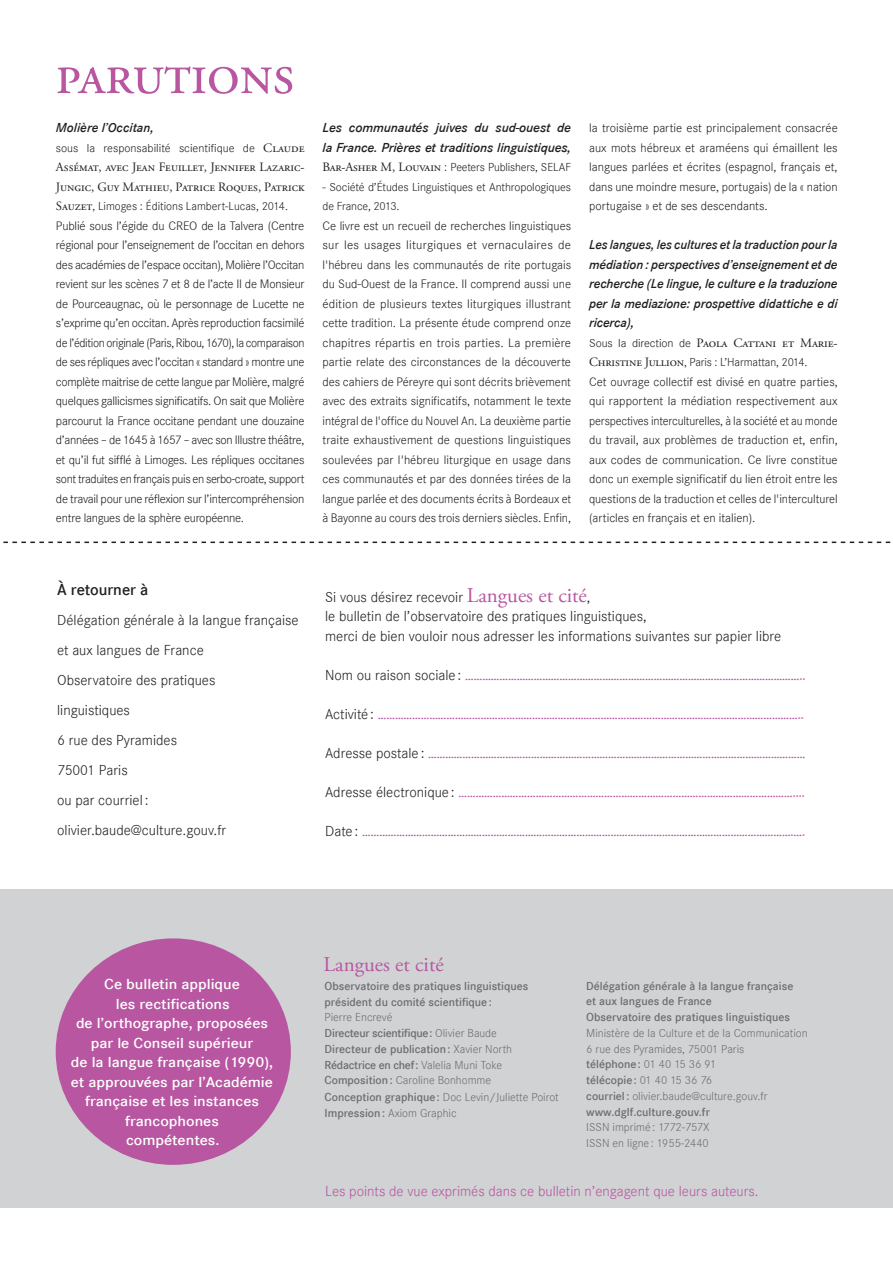
<style>
.page{position:relative;width:893px;height:1263px;background:#fff}
.page>*{position:absolute;margin:0;border:0;box-sizing:border-box;transform-origin:0 0}
.t1{font:58.5px "Adobe Garamond Pro";letter-spacing:-.01em;color:#b856a1}
.t2{font:21px "Adobe Garamond Pro";color:#b856a1}
.t3{font:600 16.5px "Corporate S";color:#231f20}
.t4{font:15px/30px "Corporate S Ligh";color:#231f20}
.t5{font:600 15px/19.5px "Corporate S";color:#fff;text-align:center;scale:1.09 1}
.t6{font:15px "Corporate S Ligh";color:#b856a1}
.t7{font:italic 600 13.5px/19.5px "Corporate S";letter-spacing:-.01em;color:#231f20}
.t8{font:12.75px/19.5px "Corporate S Ligh";letter-spacing:-.005em;color:#231f20;text-align:justify}
.t9{font:12.75px/19.5px "Adobe Garamond Pro";color:#231f20}
.t10{font:700 12px "Corporate S";color:#b856a1}
.t11{font:12px/16px "Corporate S Ligh";color:#6c6d70}
.t12{font:12px/19.5px "Corporate S Ligh";letter-spacing:-.01em;color:#231f20}
.t13{font:600 12px/15.8px "Corporate S";color:#6c6d70}
.t14{font:600 12px/15.8px "Corporate S";letter-spacing:-.02em;color:#6c6d70}
.s1{font-family:"Adobe Garamond Pro";font-size:12.75px}
.s2{font-family:"Corporate S Ligh";font-size:12px}
.s3{font-family:"Adobe Garamond Pro";font-size:21px;color:#b856a1}
.s4{font-family:"Corporate S Ligh";font-weight:400;font-size:15px;color:#231f20}
.s5{font-family:"Corporate S Ligh";font-weight:400}
.s6{font-family:"Corporate S";font-weight:600}
</style>
<div class="page">
<div style="left:0;top:889px;width:893px;height:319px;background:#d1d2d4"></div>
<div style="left:56px;top:938px;width:235px;height:227px;background:#b856a1;border-radius:50%"></div>
<svg style="left:3px;top:542px;width:888px;height:1px"></svg>
<h1 class="t1" style="left:55px;top:39px;width:241px">parutions</h1>
<p class="t7" style="left:56px;top:118px;width:99px">Molière l’Occitan,</p>
<p class="t12" style="left:56px;top:138px;width:250px">sous la responsabilité scientifique de <span class="s1">Claude</span></p>
<p class="t9" style="left:56px;top:158px;width:250px">Assémat, avec Jean Feuillet, Jennifer Lazaric-<br>Jungic, Guy Mathieu, Patrice Roques, Patrick</p>
<p class="t12" style="left:56px;top:196px;width:234px"><span class="s1">Sauzet</span>, Limoges : Éditions Lambert-Lucas, 2014.</p>
<p class="t8" style="left:56px;top:216px;width:250px">Publié sous l’égide du CREO de la Talvera (Centre régional pour l’enseignement de l’occitan en dehors des académies de l’espace occitan), Molière l’Occitan revient sur les scènes 7 et 8 de l’acte II de Monsieur de Pourceaugnac, où le personnage de Lucette ne s’exprime qu’en occitan. Après reproduction facsimilé de l’édition originale (Paris, Ribou, 1670), la comparaison de ses répliques avec l’occitan « standard » montre une complète maitrise de cette langue par Molière, malgré quelques gallicismes significatifs. On sait que Molière parcourut la France occitane pendant une douzaine d’années – de 1645 à 1657 – avec son Illustre théâtre, et qu’il fut sifflé à Limoges. Les répliques occitanes sont traduites en français puis en serbo-croate, support de travail pour une réflexion sur l’intercompréhension entre langues de la sphère européenne.</p>
<p class="t7" style="left:323px;top:118px;width:250px">Les communautés juives du sud-ouest de la France. Prières et traditions linguistiques,</p>
<p class="t12" style="left:323px;top:157px;width:250px"><span class="s1">Bar-Asher M, Louvain</span> : Peeters Publishers, SELAF</p>
<p class="t12" style="left:323px;top:177px;width:250px">- Société d’Études Linguistiques et Anthropologiques de France, 2013.</p>
<p class="t8" style="left:323px;top:216px;width:250px">Ce livre est un recueil de recherches linguistiques sur les usages liturgiques et vernaculaires de l'hébreu dans les communautés de rite portugais du Sud-Ouest de la France. Il comprend aussi une édition de plusieurs textes liturgiques illustrant cette tradition. La présente étude comprend onze chapitres répartis en trois parties. La première partie relate des circonstances de la découverte des cahiers de Péreyre qui sont décrits brièvement avec des extraits significatifs, notamment le texte intégral de l'office du Nouvel An. La deuxième partie traite exhaustivement de questions linguistiques soulevées par l'hébreu liturgique en usage dans ces communautés et par des données tirées de la langue parlée et des documents écrits à Bordeaux et à Bayonne au cours des trois derniers siècles. Enfin,</p>
<p class="t8" style="left:589px;top:118px;width:250px">la troisième partie est principalement consacrée aux mots hébreux et araméens qui émaillent les langues parlées et écrites (espagnol, français et, dans une moindre mesure, portugais) de la « nation portugaise » et de ses descendants.</p>
<p class="t7" style="left:589px;top:235px;width:250px;text-align:justify">Les langues, les cultures et la traduction pour la médiation : perspectives d’enseignement et de recherche (Le lingue, le culture e la traduzione per la mediazione: prospettive didattiche e di ricerca),</p>
<p class="t9" style="left:589px;top:333px;width:250px"><span class="s2">Sous la direction de</span> Paola Cattani et Marie-</p>
<p class="t12" style="left:589px;top:352px;width:220px"><span class="s1">Christine Jullion</span>, Paris : L’Harmattan, 2014.</p>
<p class="t8" style="left:589px;top:372px;width:250px">Cet ouvrage collectif est divisé en quatre parties, qui rapportent la médiation respectivement aux perspectives interculturelles, à la société et au monde du travail, aux problèmes de traduction et, enfin, aux codes de communication. Ce livre constitue donc un exemple significatif du lien étroit entre les questions de la traduction et celles de l'interculturel (articles en français et en italien).</p>
<p class="t3" style="left:57px;top:580px;width:93px">À retourner à</p>
<p class="t4" style="left:57px;top:605px;width:243px">Délégation générale à la langue française et aux langues de France<br>Observatoire des pratiques<br>linguistiques<br>6 rue des Pyramides<br>75001 Paris<br>ou par courriel: olivier.baude@culture.gouv.fr</p>
<p class="t4" style="left:325px;top:587px;width:458px;line-height:19.5px">Si vous désirez recevoir <span class="s3">Langues et cité</span>,<br>le bulletin de lʼobservatoire des pratiques linguistiques,<br>merci de bien vouloir nous adresser les informations suivantes sur papier libre</p>
<p class="t10" style="left:325px;top:669px;width:482px"><span class="s4">Nom ou raison sociale :</span> ………………………………………………………………………………………………………..</p>
<p class="t10" style="left:325px;top:708px;width:480px"><span class="s4">Activité :</span> …………………………………………………………………………………………………………………………………..</p>
<p class="t10" style="left:325px;top:747px;width:482px"><span class="s4">Adresse postale :</span> ……………………………………………………………………………………………………………………</p>
<p class="t10" style="left:325px;top:786px;width:481px"><span class="s4">Adresse électronique :</span> ………………………………………………………………………………………………………....</p>
<p class="t10" style="left:325px;top:825px;width:482px"><span class="s4">Date :</span> …………………………………………………………………………………………………………………………………….….</p>
<p class="t5" style="left:71px;top:975px;width:187px">Ce bulletin applique<br>les rectifications<br>de lʼorthographe, proposées par le Conseil supérieur<br>de la langue française (1990), et approuvées par lʼAcadémie française et les instances francophones<br>compétentes.</p>
<h2 class="t2" style="left:324px;top:951px;width:122px">Langues et cité</h2>
<p class="t13" style="left:325px;top:978px;width:205px">Observatoire des pratiques linguistiques président du comité scientifique:</p>
<p class="t11" style="left:325px;top:1009px;width:69px">Pierre Encrevé</p>
<p class="t14" style="left:325px;top:1025px;width:189px">Directeur scientifique: <span class="s5">Olivier Baude<br></span>Directeur de publication: <span class="s5">Xavier North<br></span>Rédactrice en chef: <span class="s5">Valelia Muni Toke</span></p>
<p class="t11" style="left:325px;top:1072px;width:236px"><span class="s6">Composition:</span> Caroline Bonhomme<br><span class="s6">Conception graphique:</span> Doc Levin/Juliette Poirot<br><span class="s6">Impression:</span> Axiom Graphic</p>
<p class="t13" style="left:586px;top:978px;width:209px">Délégation générale à la langue française et aux langues de France<br>Observatoire des pratiques linguistiques</p>
<p class="t11" style="left:586px;top:1025px;width:223px">Ministère de la Culture et de la Communication<br>6 rue des Pyramides, 75001 Paris</p>
<p class="t13" style="left:586px;top:1057px;width:131px">téléphone: <span class="s5">01 40 15 36 91 </span>télécopie: <span class="s5">01 40 15 36 76</span></p>
<p class="t11" style="left:586px;top:1088px;width:183px"><span class="s6">courriel:</span> olivier.baude@culture.gouv.fr</p>
<p class="t13" style="left:586px;top:1104px;width:125px">www.dglf.culture.gouv.fr</p>
<p class="t11" style="left:586px;top:1120px;width:125px">ISSN imprimé : 1772-757X<br>ISSN en ligne : 1955-2440</p>
<p class="t6" style="left:325px;top:1183px;width:435px">Les points de vue exprimés dans ce bulletin nʼengagent que leurs auteurs.</p>
</div>
